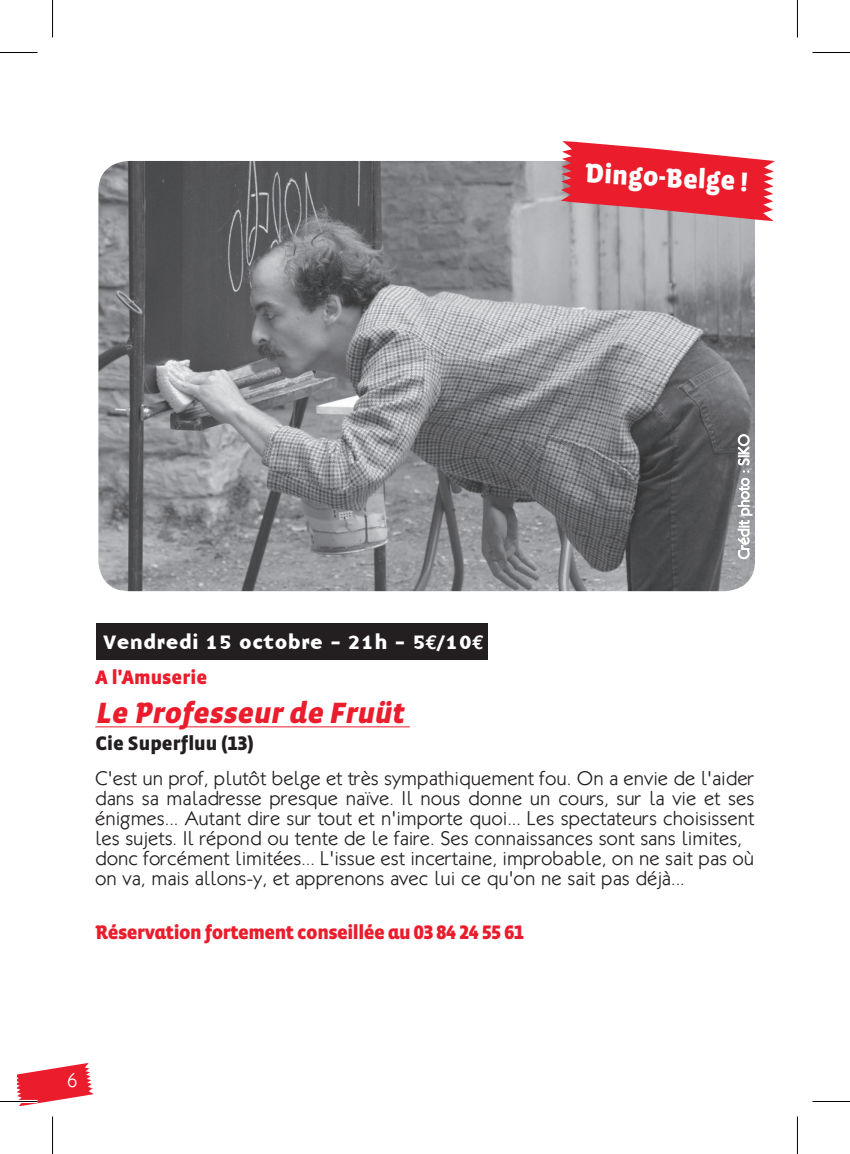
<style>
.page{position:relative;width:850px;height:1154px;background:#fff}
.page>*{position:absolute;margin:0;border:0;box-sizing:border-box;transform-origin:0 0}
.t1{font:italic 900 30px "Vista Sans Alt";color:#eb1c2c}
.t2{font:900 27.5px "Vista Sans Alt";color:#fff}
.t3{font:300 20px/20px "Klill";color:#231f20}
.t4{font:900 20px "Vista Sans Alt";letter-spacing:-.025em;color:#eb1c2c}
.t5{font:700 20px "Base Nine";color:#fff}
.t6{font:900 20px "Vista Sans Alt";color:#231f20}
.t7{font:900 20px "Vista Sans Alt";color:#eb1c2c}
.t8{font:300 20px "Klill";color:#fff}
.s1{font-family:"Euro Mono"}
.s2{font-family:"Vista Sans Alt";font-weight:900}
</style>
<div class="page">
<img style="left:98px;top:161px;width:656px;height:430px">
<hr style="left:95px;top:726px;width:314px;height:1px;background:#eb1c2c">
<div style="left:96px;top:623px;width:392px;height:36px;background:#231f20"></div>
<svg style="left:560px;top:141px;width:214px;height:80px;background:#e5515d"></svg>
<svg style="left:736px;top:433px;width:17px;height:127px"></svg>
<svg style="left:17px;top:1063px;width:77px;height:43px"></svg>
<hr style="left:0;top:1100px;width:38px;height:3px;background:#fff">
<hr style="left:0;top:52px;width:38px;height:1px;background:#000">
<hr style="left:812px;top:52px;width:37px;height:1px;background:#000">
<hr style="left:0;top:1101px;width:38px;height:1px;background:#000">
<hr style="left:812px;top:1101px;width:37px;height:1px;background:#000">
<hr style="left:52px;top:0;width:1px;height:38px;background:#000">
<hr style="left:52px;top:1116px;width:1px;height:38px;background:#000">
<hr style="left:796px;top:0;width:1px;height:38px;background:#000">
<hr style="left:796px;top:1116px;width:1px;height:38px;background:#000">
<h2 class="t2" style="left:585px;top:159px;width:165px;rotate:3deg">Dingo-Belge !</h2>
<p class="t5" style="left:103px;top:626px;width:382px">Vendredi 15 octobre - 21h - 5<span class="s1">o</span><span class="s2">/</span>10<span class="s1">o</span></p>
<p class="t7" style="left:95px;top:667px;width:113px">A l'Amuserie</p>
<h1 class="t1" style="left:95px;top:697px;width:315px">Le Professeur de Fruüt</h1>
<p class="t6" style="left:95px;top:733px;width:160px">Cie Superfluu (13)</p>
<p class="t3" style="left:95px;top:768px;width:660px">C'est un prof, plutôt belge et très sympathiquement fou. On a envie de l'aider dans sa maladresse presque naïve. Il nous donne un cours, sur la vie et ses énigmes... Autant dire sur tout et n'importe quoi... Les spectateurs choisissent les sujets. Il répond ou tente de le faire. Ses connaissances sont sans limites, donc forcément limitées... L'issue est incertaine, improbable, on ne sait pas où on va, mais allons-y, et apprenons avec lui ce qu'on ne sait pas déjà...</p>
<p class="t4" style="left:95px;top:922px;width:430px">Réservation fortement conseillée au 03 84 24 55 61</p>
<p class="t8" style="left:67px;top:1069px;width:12px">6</p>
</div>
